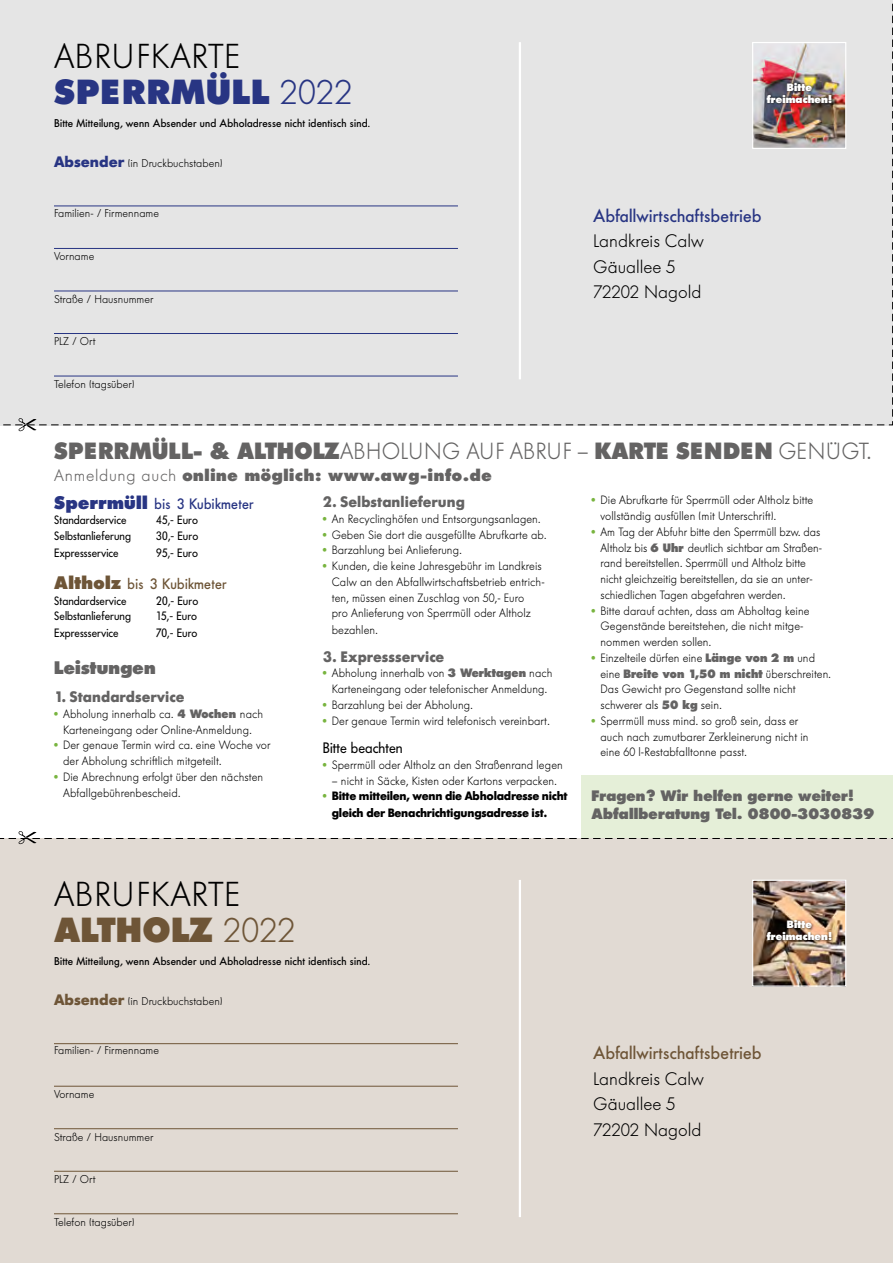
<style>
.page{position:relative;width:893px;height:1263px;background:#fff}
.page>*{position:absolute;margin:0;border:0;box-sizing:border-box;transform-origin:0 0}
.t1{font:300 34.5px/36px "Futura BQ";letter-spacing:.03em;color:#000}
.t2{font:800 23.25px "Futura BQ";letter-spacing:.02em;color:#646363;scale:.96 1}
.t3{font:300 18px/25.5px "Futura BQ";color:#000}
.t4{font:500 18px "Futura BQ";color:#283583}
.t5{font:500 18px "Futura BQ";color:#6e5537}
.t6{font:800 18px "Futura BQ";letter-spacing:.01em;color:#646363}
.t7{font:800 16.5px "Futura BQ";letter-spacing:.04em;color:#646363}
.t8{font:800 15px/18px "Futura BQ";letter-spacing:.01em;color:#646363}
.t9{font:700 15px "Futura BQ";letter-spacing:.005em;color:#646363;scale:.95 1}
.t10{font:500 15px "Futura BQ";letter-spacing:.005em;color:#283583;scale:.95 1}
.t11{font:500 15px "Futura BQ";letter-spacing:.005em;color:#6e5537;scale:.95 1}
.t12{font:15px "Futura BQ";letter-spacing:.005em;color:#000;scale:.95 1}
.t13{font:300 12px/15.8px "Futura BQ";letter-spacing:.005em;color:#000;scale:.95 1}
.t14{font:300 12px/15.8px "Futura BQ";letter-spacing:.005em;color:#000;scale:.94 1}
.t15{font:12px "Futura BQ";letter-spacing:.005em;color:#000;scale:.95 1}
.t16{font:700 12px/16.5px "Futura BQ";letter-spacing:-.02em;color:#000;scale:.95 1}
.t17{font:300 11.25px "Futura BQ";color:#000}
.t18{font:500 11.25px "Futura BQ";color:#000}
.t19{font:800 10.5px/12px "Futura BQ";letter-spacing:.005em;color:#fff;text-align:center}
.s1{font-weight:800;color:#283583}
.s2{color:#283583}
.s3{font-weight:700;font-size:15px;color:#283583}
.s4{font-weight:300}
.s5{font-weight:800;font-size:18px}
.s6{font-weight:800;color:#78b43f}
.s7{font-weight:800;color:#646363}
.s8{font-weight:800;color:#6e5537}
.s9{color:#6e5537}
.s10{font-weight:700;font-size:15px;color:#6e5537}
</style>
<div class="page">
<div style="left:581px;top:775px;width:312px;height:72px;background:#e5efd8"></div>
<div style="left:0;top:838px;width:893px;height:425px;background:#e1dad3"></div>
<hr style="left:519px;top:880px;width:2px;height:337px;background:#fff">
<img style="left:754px;top:882px;width:90px;height:103px">
<div style="left:752px;top:880px;width:94px;height:107px;border:1px solid #fff"></div>
<hr style="left:54px;top:1043px;width:404px;height:1px;background:#6e5537">
<hr style="left:54px;top:1086px;width:404px;height:1px;background:#6e5537">
<hr style="left:54px;top:1128px;width:404px;height:1px;background:#6e5537">
<hr style="left:54px;top:1171px;width:404px;height:1px;background:#6e5537">
<hr style="left:54px;top:1213px;width:404px;height:1px;background:#6e5537">
<div style="left:767px;top:919px;width:67px;height:24px;background:#000;opacity:.75"></div>
<div style="left:0;top:0;width:893px;height:431px;background:#e5e5e5"></div>
<svg style="left:0;top:831px;width:887px;height:13px"></svg>
<h1 class="t1" style="left:54px;top:38px;width:300px">ABRUFKARTE<br><span class="s1">SPERRMÜLL</span> <span class="s2">2022</span></h1>
<p class="t18" style="left:54px;top:117px;width:318px">Bitte Mitteilung, wenn Absender und Abholadresse nicht identisch sind.</p>
<p class="t17" style="left:54px;top:157px;width:170px"><span class="s3">Absender</span> (in Druckbuchstaben)</p>
<p class="t17" style="left:54px;top:206px;width:107px">Familien- / Firmenname</p>
<p class="t17" style="left:54px;top:250px;width:42px">Vorname</p>
<p class="t17" style="left:54px;top:292px;width:101px">Straße / Hausnummer</p>
<p class="t17" style="left:54px;top:335px;width:43px">PLZ / Ort</p>
<p class="t17" style="left:54px;top:377px;width:82px">Telefon (tagsüber)</p>
<p class="t19" style="left:767px;top:81px;width:67px">Bitte freimachen!</p>
<h3 class="t4" style="left:593px;top:205px;width:170px">Abfallwirtschaftsbetrieb</h3>
<h3 class="t3" style="left:593px;top:228px;width:112px">Landkreis Calw<br>Gäuallee 5<br>72202 Nagold</h3>
<h2 class="t2" style="left:54px;top:438px;width:853px">SPERRMÜLL- &amp; ALTHOLZ<span class="s4">ABHOLUNG AUF ABRUF –</span> KARTE SENDEN <span class="s4">GENÜGT.</span></h2>
<h3 class="t7" style="left:54px;top:466px;width:439px"><span class="s4">Anmeldung auch</span> online möglich: www.awg-info.de</h3>
<p class="t10" style="left:54px;top:495px;width:211px"><span class="s5">Sperrmüll</span> bis 3 Kubikmeter</p>
<p class="t15" style="left:54px;top:513px;width:78px">Standardservice</p>
<p class="t15" style="left:156px;top:513px;width:45px">45,- Euro</p>
<p class="t15" style="left:54px;top:529px;width:82px">Selbstanlieferung</p>
<p class="t15" style="left:156px;top:529px;width:46px">30,- Euro</p>
<p class="t15" style="left:54px;top:545px;width:69px">Expressservice</p>
<p class="t15" style="left:156px;top:545px;width:45px">95,- Euro</p>
<p class="t11" style="left:54px;top:575px;width:183px"><span class="s5">Altholz</span> bis 3 Kubikmeter</p>
<p class="t15" style="left:54px;top:593px;width:78px">Standardservice</p>
<p class="t15" style="left:156px;top:593px;width:46px">20,- Euro</p>
<p class="t15" style="left:54px;top:609px;width:82px">Selbstanlieferung</p>
<p class="t15" style="left:156px;top:609px;width:45px">15,- Euro</p>
<p class="t15" style="left:54px;top:626px;width:69px">Expressservice</p>
<p class="t15" style="left:156px;top:626px;width:45px">70,- Euro</p>
<h3 class="t6" style="left:54px;top:658px;width:103px">Leistungen</h3>
<p class="t9" style="left:54px;top:688px;width:138px">1. Standardservice</p>
<p class="t13" style="left:54px;top:706px;width:221px;text-align:center"><span class="s6">•</span> Abholung innerhalb ca. <span class="s7">4 Wochen</span> nach<br>Karteneingang oder Online-Anmeldung.</p>
<p class="t13" style="left:63px;top:737px;width:220px;text-indent:-9px"><span class="s6">•</span> Der genaue Termin wird ca. eine Woche vor der Abholung schriftlich mitgeteilt.</p>
<p class="t13" style="left:63px;top:769px;width:212px;line-height:16.5px;text-indent:-9px"><span class="s6">•</span> Die Abrechnung erfolgt über den nächsten<br>Abfallgebührenbescheid.</p>
<h1 class="t1" style="left:54px;top:876px;width:243px">ABRUFKARTE<br><span class="s8">ALTHOLZ</span> <span class="s9">2022</span></h1>
<p class="t9" style="left:323px;top:493px;width:151px">2. Selbstanlieferung</p>
<p class="t13" style="left:323px;top:511px;width:231px"><span class="s6">•</span> An Recyclinghöfen und Entsorgungsanlagen.</p>
<p class="t13" style="left:323px;top:527px;width:237px"><span class="s6">•</span> Geben Sie dort die ausgefüllte Abrufkarte ab.</p>
<p class="t13" style="left:323px;top:543px;width:148px"><span class="s6">•</span> Barzahlung bei Anlieferung.</p>
<p class="t13" style="left:332px;top:558px;width:226px;text-indent:-9px"><span class="s6">•</span> Kunden, die keine Jahresgebühr im Landkreis Calw an den Abfallwirtschaftsbetrieb entrich&shy;ten, müssen einen Zuschlag von 50,- Euro<br>pro Anlieferung von Sperrmüll oder Altholz bezahlen.</p>
<p class="t9" style="left:323px;top:647px;width:129px">3. Expressservice</p>
<p class="t13" style="left:323px;top:666px;width:243px;text-align:center"><span class="s6">•</span> Abholung innerhalb von <span class="s7">3 Werktagen</span> nach<br>Karteneingang oder telefonischer Anmeldung.</p>
<p class="t13" style="left:323px;top:697px;width:159px"><span class="s6">•</span> Barzahlung bei der Abholung.</p>
<p class="t13" style="left:323px;top:714px;width:240px"><span class="s6">•</span> Der genaue Termin wird telefonisch vereinbart.</p>
<p class="t12" style="left:323px;top:739px;width:86px">Bitte beachten</p>
<p class="t13" style="left:323px;top:757px;width:254px"><span class="s6">•</span> Sperrmüll oder Altholz an den Straßenrand legen</p>
<p class="t13" style="left:332px;top:773px;width:238px">– nicht in Säcke, Kisten oder Kartons verpacken.</p>
<p class="t16" style="left:332px;top:788px;width:250px;text-indent:-9px"><span class="s6">•</span> Bitte mitteilen, wenn die Abholadresse nicht gleich der Benachrichtigungsadresse ist.</p>
<p class="t18" style="left:54px;top:955px;width:318px">Bitte Mitteilung, wenn Absender und Abholadresse nicht identisch sind.</p>
<p class="t17" style="left:54px;top:994px;width:170px"><span class="s10">Absender</span> (in Druckbuchstaben)</p>
<p class="t17" style="left:54px;top:1044px;width:107px">Familien- / Firmenname</p>
<p class="t17" style="left:54px;top:1087px;width:42px">Vorname</p>
<p class="t17" style="left:54px;top:1130px;width:101px">Straße / Hausnummer</p>
<p class="t17" style="left:54px;top:1172px;width:43px">PLZ / Ort</p>
<p class="t17" style="left:54px;top:1215px;width:82px">Telefon (tagsüber)</p>
<p class="t13" style="left:600px;top:492px;width:225px;text-indent:-9px"><span class="s6">•</span> Die Abrufkarte für Sperrmüll oder Altholz bitte vollständig ausfüllen (mit Unterschrift).</p>
<p class="t14" style="left:600px;top:524px;width:237px;text-indent:-9px"><span class="s6">•</span> Am Tag der Abfuhr bitte den Sperrmüll bzw. das Altholz bis <span class="s7">6 Uhr</span> deutlich sichtbar am Straßen&shy;rand bereitstellen. Sperrmüll und Altholz bitte nicht gleichzeitig bereitstellen, da sie an unter&shy;schiedlichen Tagen abgefahren werden.</p>
<p class="t13" style="left:600px;top:603px;width:221px;text-indent:-9px"><span class="s6">•</span> Bitte darauf achten, dass am Abholtag keine<br>Gegenstände bereitstehen, die nicht mitge&shy;nommen werden sollen.</p>
<p class="t13" style="left:600px;top:650px;width:244px;text-indent:-9px"><span class="s6">•</span> Einzelteile dürfen eine <span class="s7">Länge von 2 m</span> und eine <span class="s7">Breite von 1,50 m nicht</span> überschreiten.<br>Das Gewicht pro Gegenstand sollte nicht schwerer als <span class="s7">50 kg</span> sein.</p>
<p class="t13" style="left:600px;top:713px;width:220px;text-indent:-9px"><span class="s6">•</span> Sperrmüll muss mind. so groß sein, dass er auch nach zumutbarer Zerkleinerung nicht in eine 60 l-Restabfalltonne passt.</p>
<p class="t8" style="left:592px;top:787px;width:284px">Fragen? Wir helfen gerne weiter!<br>Abfallberatung Tel. 0800-3030839</p>
<p class="t19" style="left:767px;top:919px;width:67px">Bitte freimachen!</p>
<h3 class="t5" style="left:593px;top:1043px;width:170px">Abfallwirtschaftsbetrieb</h3>
<h3 class="t3" style="left:593px;top:1066px;width:112px">Landkreis Calw<br>Gäuallee 5<br>72202 Nagold</h3>
</div>
